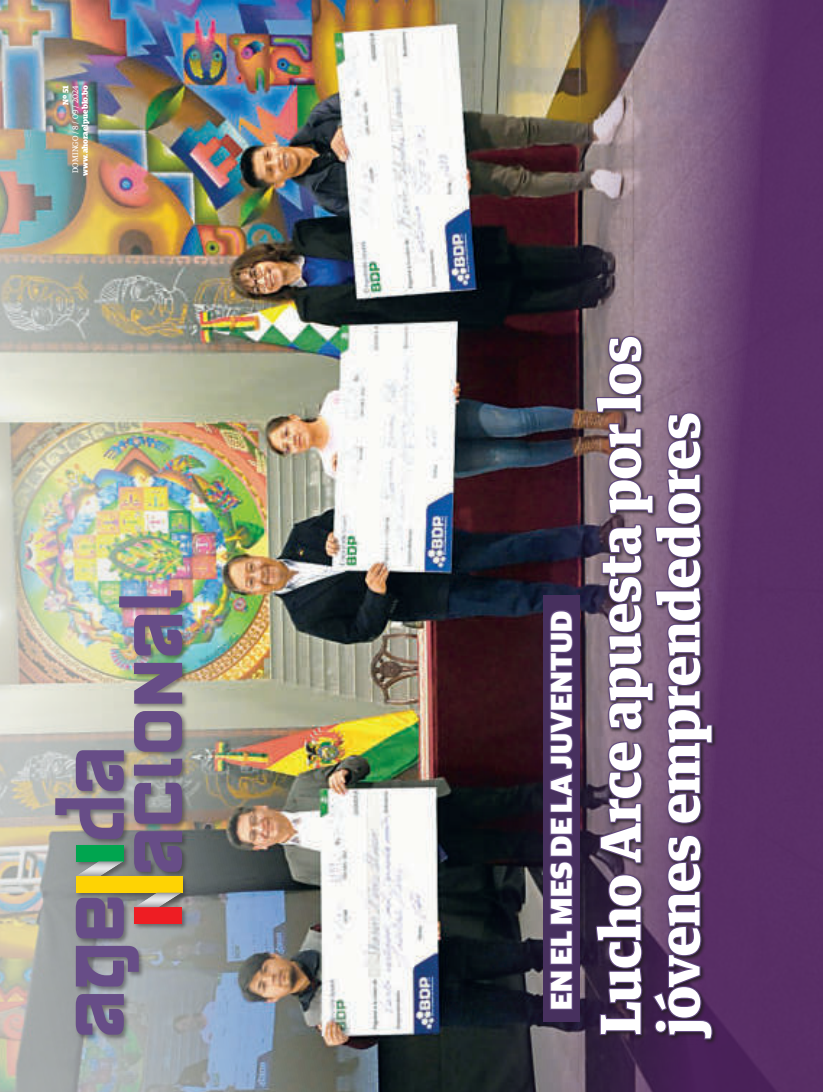
<style>
.page{position:relative;width:823px;height:1092px;background:#fff}
.page>*{position:absolute;margin:0;border:0;box-sizing:border-box;transform-origin:0 0}
.t1{font:900 55px/59px "Guardian Egyptian Text";letter-spacing:-.015em;color:#fff}
.t2{font:900 30px "Guardian Sans";letter-spacing:.02em;color:#fff}
.t3{font:900 8px "Guardian Egyptian";color:#fff}
.t4{font:8px "Guardian Egyptian";letter-spacing:.02em;color:#fff}
</style>
<div class="page">
<img style="left:342px;top:0;width:110px;height:1091px">
<img style="left:452px;top:0;width:370px;height:1091px">
<img style="left:0;top:0;width:342px;height:1091px">
<div style="left:54px;top:589px;width:134px;height:451px;background:#231f20;opacity:.45"></div>
<div style="left:134px;top:907px;width:48px;height:16px;background:#ee1d23"></div>
<div style="left:76px;top:844px;width:48px;height:17px;background:#00a54f"></div>
<div style="left:76px;top:876px;width:106px;height:16px;background:#fed304"></div>
<svg style="left:134px;top:892px;width:48px;height:15px"></svg>
<svg style="left:76px;top:861px;width:48px;height:15px"></svg>
<svg style="left:76px;top:993px;width:48px;height:41px;background:#705e8b"></svg>
<svg style="left:76px;top:945px;width:63px;height:41px;background:#76668e"></svg>
<svg style="left:55px;top:798px;width:69px;height:40px;background:#867590"></svg>
<svg style="left:134px;top:782px;width:48px;height:41px;background:#7b6c8f"></svg>
<svg style="left:134px;top:758px;width:48px;height:17px"></svg>
<svg style="left:134px;top:711px;width:48px;height:40px;background:#7b688f"></svg>
<svg style="left:134px;top:662px;width:48px;height:41px;background:#76658a"></svg>
<svg style="left:119px;top:590px;width:63px;height:17px"></svg>
<svg style="left:76px;top:750px;width:48px;height:40px;background:#715d89"></svg>
<svg style="left:134px;top:831px;width:48px;height:40px;background:#665380"></svg>
<svg style="left:134px;top:614px;width:48px;height:41px;background:#705f87"></svg>
<svg style="left:76px;top:897px;width:48px;height:41px;background:#6d5986"></svg>
<div style="left:542px;top:595px;width:37px;height:426px;background:#47305e"></div>
<div style="left:594px;top:334px;width:122px;height:710px;background:#231f20;opacity:.9"></div>
<svg style="left:594px;top:335px;width:119px;height:705px;background:#5b4660"></svg>
<svg style="left:549px;top:610px;width:24px;height:400px"></svg>
<p class="t3" style="left:62px;top:105px;width:21px;rotate:-90deg">Nº 51</p>
<p class="t4" style="left:71px;top:173px;width:90px;rotate:-90deg">DOMINGO / 8 / 09 / 2024</p>
<p class="t3" style="left:82px;top:175px;width:92px;rotate:-90deg">www.ahoraelpueblo.bo</p>
<p class="t2" style="left:543px;top:1009px;width:401px;rotate:-90deg">EN EL MES DE LA JUVENTUD</p>
<p class="t1" style="left:594px;top:1035px;width:701px;rotate:-90deg">Lucho Arce apuesta por los jóvenes emprendedores</p>
</div>
